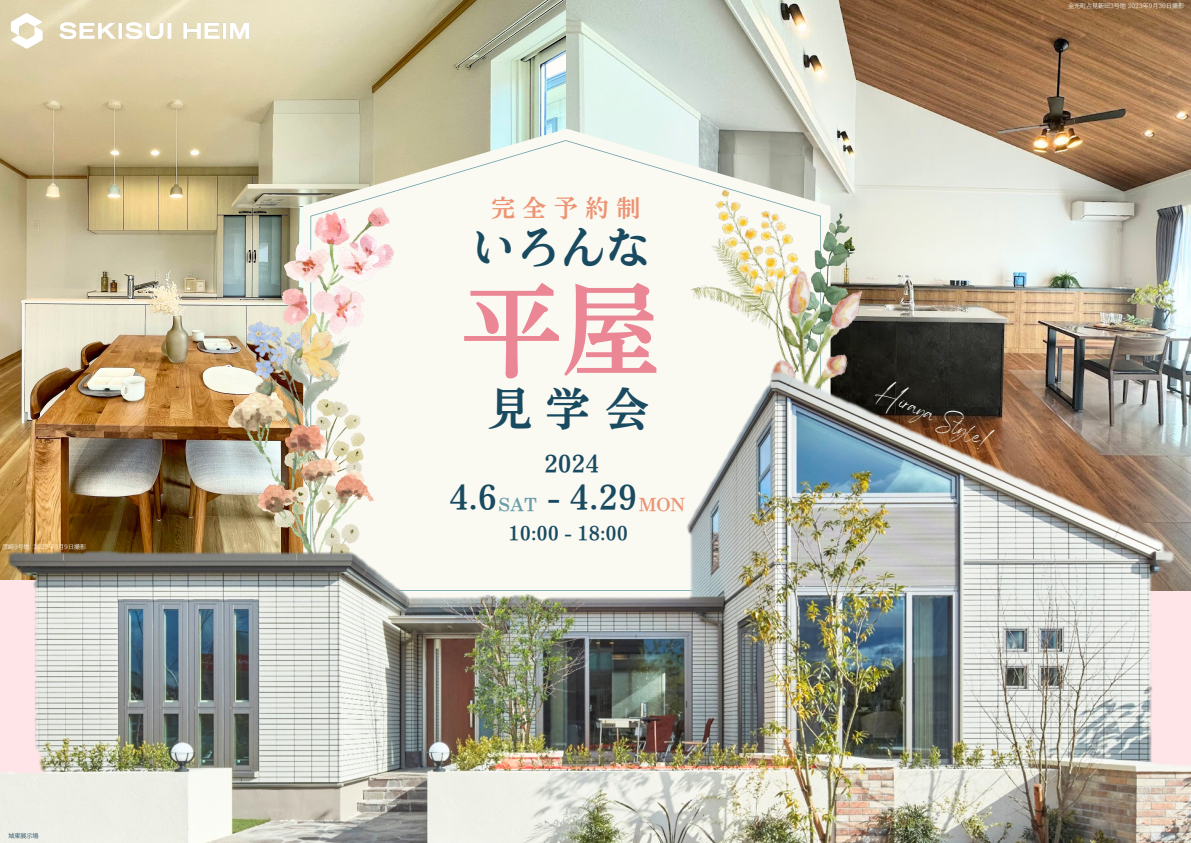
<style>
.page{position:relative;width:1191px;height:843px;background:#fff}
.page>*{position:absolute;margin:0;border:0;box-sizing:border-box;transform-origin:0 0}
.t1{font:100px "Nud Motoya Mincho Std W6";color:#eb8695}
.t2{font:45px "Nud Motoya Mincho Std W6";color:#194a60}
.t3{font:31px "Nud Motoya Mincho Std W6";color:#194a60}
.t4{font:29px "Angella White";color:#fafaf3}
.t5{font:24px "Nud Motoya Mincho Std W6";letter-spacing:.305em;color:#ed9474}
.t6{font:22px "Nud Motoya Mincho Std W6";color:#194a60}
.t7{font:18px "Nud Motoya Mincho Std W6";color:#194a60}
.t8{font:17px "Nud Motoya Mincho Std W6";color:#699ca8}
.t9{font:17px "Nud Motoya Mincho Std W6";color:#ed9474}
.t10{font:6px "Nud Motoya Mincho Std W2 b";color:#fafaf3}
.t11{font:6px "Nud Motoya Mincho Std W2 b";color:#194a60}
</style>
<div class="page">
<img style="left:0;top:0;width:567px;height:362px">
<img style="left:567px;top:0;width:623px;height:362px">
<svg style="left:303px;top:129px;width:527px;height:79px;background:#c7cdbc"></svg>
<svg style="left:310px;top:140px;width:510px;height:222px"></svg>
<img style="left:2px;top:0;width:246px;height:62px">
<img style="left:832px;top:213px;width:17px;height:56px">
<img style="left:283px;top:208px;width:110px;height:154px">
<img style="left:663px;top:172px;width:169px;height:190px">
<img style="left:732px;top:269px;width:136px;height:93px">
<img style="left:228px;top:294px;width:164px;height:68px">
<img style="left:0;top:362px;width:1190px;height:480px">
<p class="t10" style="left:2px;top:544px;width:85px">彦崎9号地 2023年9月 9日撮影</p>
<h2 class="t11" style="left:9px;top:832px;width:32px">城東展示場</h2>
<p class="t5" style="left:491px;top:195px;width:151px">完全予約制</p>
<p class="t2" style="left:470px;top:225px;width:181px">いろんな</p>
<p class="t1" style="left:461px;top:281px;width:201px">平屋</p>
<p class="t2" style="left:487px;top:386px;width:164px">見学会</p>
<h3 class="t6" style="left:544px;top:452px;width:56px">2024</h3>
<h3 class="t3" style="left:449px;top:481px;width:50px">4.6</h3>
<h3 class="t3" style="left:547px;top:481px;width:91px">- 4.29</h3>
<h6 class="t9" style="left:638px;top:495px;width:48px">MON</h6>
<h6 class="t8" style="left:498px;top:495px;width:40px">SAT</h6>
<p class="t7" style="left:508px;top:523px;width:121px">10:00 - 18:00</p>
<p class="t10" style="left:1067px;top:3px;width:117px">金光町占見新田 3号地 2023年9月 30日撮影</p>
<p class="t4" style="left:884px;top:372px;width:125px;rotate:25deg">Hiraya Style!</p>
</div>
